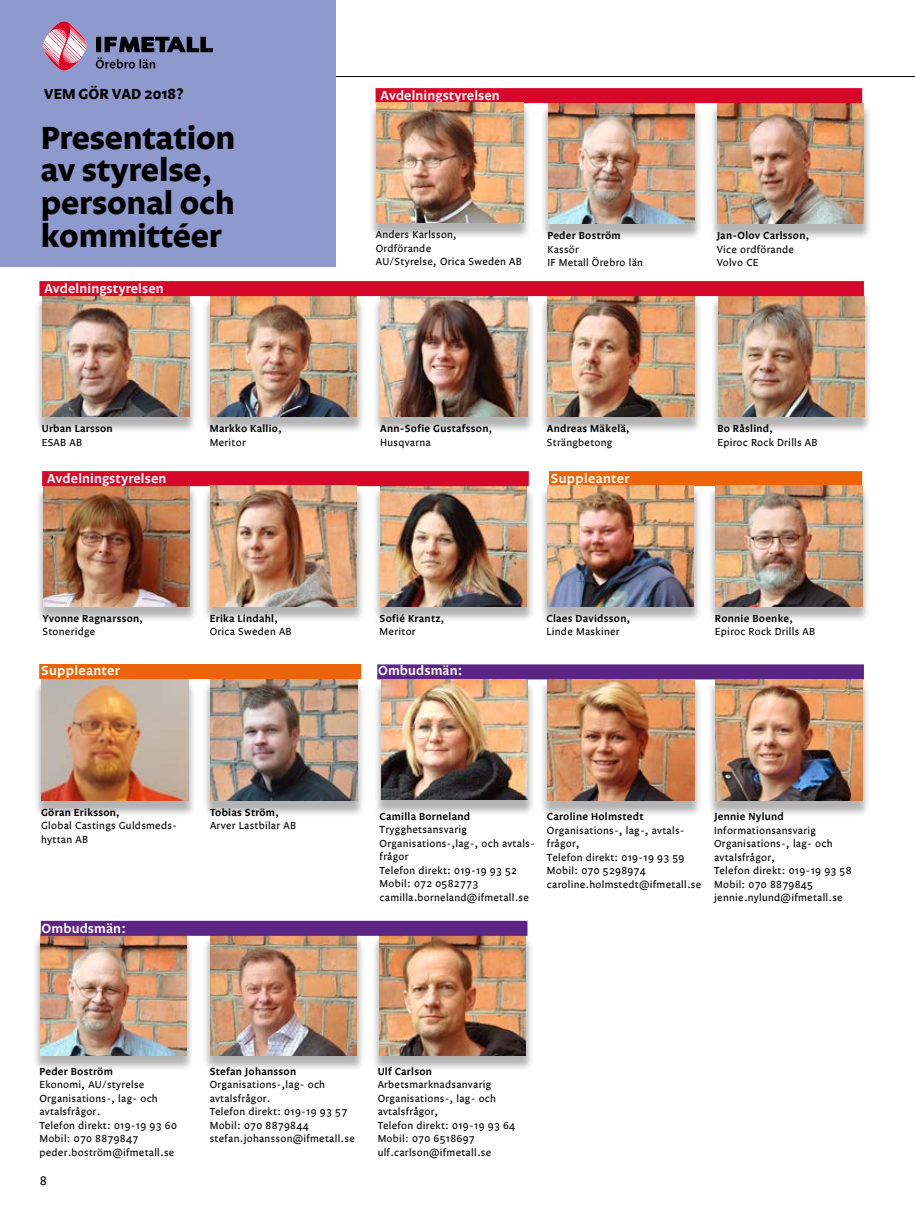
<style>
.page{position:relative;width:915px;height:1212px;background:#fff}
.page>*{position:absolute;margin:0;border:0;box-sizing:border-box;transform-origin:0 0}
.t1{font:700 32.85px/32.8px "Legato";letter-spacing:-.005em;color:#000}
.t2{font:700 15px "Legato";letter-spacing:-.005em;color:#000}
.t3{font:600 13.5px "Legato";letter-spacing:.01em;color:#fff}
.t4{font:12.75px "Legato";color:#000}
.t5{font:10.5px/13.5px "Legato";letter-spacing:.025em;color:#000}
.t6{font:600 10.5px "Legato";letter-spacing:.025em;color:#000}
</style>
<div class="page">
<div style="left:377px;top:664px;width:486px;height:15px;background:#5c2483"></div>
<hr style="left:0;top:76px;width:914px;height:1px;background:#000">
<div style="left:0;top:0;width:335px;height:267px;background:#8e9ace"></div>
<svg style="left:43px;top:21px;width:44px;height:50px"></svg>
<svg style="left:96px;top:37px;width:117px;height:32px"></svg>
<div style="left:708px;top:103px;width:163px;height:137px;background:#000;opacity:.3"></div>
<img style="left:717px;top:103px;width:146px;height:121px">
<div style="left:539px;top:296px;width:163px;height:138px;background:#000;opacity:.3"></div>
<img style="left:547px;top:296px;width:147px;height:121px">
<div style="left:202px;top:296px;width:163px;height:138px;background:#000;opacity:.3"></div>
<img style="left:210px;top:296px;width:147px;height:121px">
<div style="left:375px;top:88px;width:486px;height:15px;background:#d70729"></div>
<div style="left:202px;top:935px;width:163px;height:137px;background:#000;opacity:.3"></div>
<img style="left:210px;top:936px;width:147px;height:119px">
<div style="left:539px;top:103px;width:163px;height:137px;background:#000;opacity:.3"></div>
<img style="left:548px;top:103px;width:146px;height:121px">
<div style="left:34px;top:296px;width:163px;height:138px;background:#000;opacity:.3"></div>
<img style="left:42px;top:296px;width:147px;height:121px">
<div style="left:548px;top:471px;width:313px;height:15px;background:#ec6407"></div>
<div style="left:32px;top:935px;width:163px;height:137px;background:#000;opacity:.3"></div>
<img style="left:40px;top:934px;width:147px;height:121px">
<div style="left:539px;top:680px;width:163px;height:137px;background:#000;opacity:.3"></div>
<img style="left:547px;top:680px;width:147px;height:120px">
<div style="left:368px;top:103px;width:163px;height:137px;background:#000;opacity:.3"></div>
<img style="left:376px;top:102px;width:147px;height:121px">
<div style="left:370px;top:935px;width:163px;height:137px;background:#000;opacity:.3"></div>
<img style="left:379px;top:936px;width:146px;height:119px">
<div style="left:707px;top:486px;width:163px;height:137px;background:#000;opacity:.3"></div>
<img style="left:715px;top:486px;width:146px;height:120px">
<div style="left:372px;top:486px;width:163px;height:137px;background:#000;opacity:.3"></div>
<img style="left:380px;top:486px;width:146px;height:120px">
<div style="left:707px;top:680px;width:163px;height:137px;background:#000;opacity:.3"></div>
<img style="left:715px;top:680px;width:146px;height:120px">
<div style="left:709px;top:296px;width:163px;height:138px;background:#000;opacity:.3"></div>
<img style="left:718px;top:296px;width:146px;height:121px">
<div style="left:35px;top:486px;width:163px;height:137px;background:#000;opacity:.3"></div>
<img style="left:43px;top:486px;width:147px;height:120px">
<div style="left:372px;top:679px;width:163px;height:138px;background:#000;opacity:.3"></div>
<img style="left:381px;top:679px;width:146px;height:121px">
<div style="left:41px;top:921px;width:486px;height:15px;background:#5c2483"></div>
<div style="left:39px;top:281px;width:824px;height:15px;background:#d70729"></div>
<div style="left:42px;top:471px;width:486px;height:15px;background:#d70729"></div>
<div style="left:39px;top:664px;width:322px;height:15px;background:#ec6407"></div>
<div style="left:372px;top:296px;width:163px;height:137px;background:#000;opacity:.3"></div>
<img style="left:381px;top:296px;width:146px;height:121px">
<div style="left:202px;top:486px;width:163px;height:137px;background:#000;opacity:.3"></div>
<img style="left:210px;top:486px;width:147px;height:120px">
<div style="left:538px;top:486px;width:163px;height:137px;background:#000;opacity:.3"></div>
<img style="left:547px;top:486px;width:146px;height:120px">
<div style="left:33px;top:680px;width:164px;height:137px;background:#000;opacity:.3"></div>
<img style="left:42px;top:680px;width:146px;height:120px">
<div style="left:202px;top:680px;width:163px;height:137px;background:#000;opacity:.3"></div>
<img style="left:211px;top:680px;width:146px;height:120px">
<h2 class="t2" style="left:44px;top:86px;width:141px">VEM GÖR VAD 2018?</h2>
<p class="t3" style="left:380px;top:87px;width:121px">Avdelningstyrelsen</p>
<h1 class="t1" style="left:41px;top:123px;width:196px">Presentation av styrelse, personal och kommittéer</h1>
<p class="t5" style="left:375px;top:229px;width:147px">Anders Karlsson,<br>Ordförande<br>AU/Styrelse, Orica Sweden AB</p>
<p class="t6" style="left:547px;top:229px;width:75px">Peder Boström</p>
<p class="t5" style="left:547px;top:243px;width:97px">Kassör<br>IF Metall Örebro län</p>
<p class="t6" style="left:716px;top:229px;width:94px">Jan-Olov Carlsson,</p>
<p class="t5" style="left:716px;top:243px;width:79px">Vice ordförande<br>Volvo CE</p>
<p class="t3" style="left:44px;top:280px;width:121px">Avdelningstyrelsen</p>
<p class="t6" style="left:42px;top:423px;width:72px">Urban Larsson</p>
<p class="t5" style="left:42px;top:436px;width:42px">ESAB AB</p>
<p class="t6" style="left:210px;top:423px;width:73px">Markko Kallio,</p>
<p class="t5" style="left:210px;top:436px;width:38px">Meritor</p>
<p class="t6" style="left:380px;top:422px;width:113px">Ann-Sofie Gustafsson,</p>
<p class="t5" style="left:380px;top:436px;width:52px">Husqvarna</p>
<p class="t6" style="left:546px;top:423px;width:84px">Andreas Mäkelä,</p>
<p class="t5" style="left:546px;top:436px;width:67px">Strängbetong</p>
<p class="t6" style="left:717px;top:423px;width:57px">Bo Råslind,</p>
<p class="t5" style="left:717px;top:436px;width:102px">Epiroc Rock Drills AB</p>
<p class="t3" style="left:47px;top:470px;width:121px">Avdelningstyrelsen</p>
<p class="t3" style="left:550px;top:470px;width:80px">Suppleanter</p>
<p class="t6" style="left:43px;top:612px;width:102px">Yvonne Ragnarsson,</p>
<p class="t5" style="left:43px;top:625px;width:54px">Stoneridge</p>
<p class="t6" style="left:210px;top:612px;width:69px">Erika Lindahl,</p>
<p class="t5" style="left:210px;top:625px;width:83px">Orica Sweden AB</p>
<p class="t6" style="left:379px;top:612px;width:66px">Sofié Krantz,</p>
<p class="t5" style="left:379px;top:625px;width:38px">Meritor</p>
<p class="t6" style="left:546px;top:612px;width:85px">Claes Davidsson,</p>
<p class="t5" style="left:546px;top:625px;width:75px">Linde Maskiner</p>
<p class="t6" style="left:714px;top:612px;width:79px">Ronnie Boenke,</p>
<p class="t5" style="left:714px;top:625px;width:102px">Epiroc Rock Drills AB</p>
<p class="t3" style="left:41px;top:662px;width:80px">Suppleanter</p>
<p class="t3" style="left:378px;top:663px;width:86px">Ombudsmän:</p>
<p class="t6" style="left:41px;top:806px;width:80px">Göran Eriksson,</p>
<p class="t5" style="left:41px;top:819px;width:137px">Global Castings Guldsmeds&shy;hyttan AB</p>
<p class="t6" style="left:210px;top:806px;width:70px">Tobias Ström,</p>
<p class="t5" style="left:210px;top:819px;width:87px">Arver Lastbilar AB</p>
<p class="t6" style="left:379px;top:810px;width:92px">Camilla Borneland</p>
<p class="t5" style="left:379px;top:823px;width:157px">Trygghetsansvarig<br>Organisations-,lag-, och avtals&shy;frågor<br>Telefon direkt: 019-19 93 52<br>Mobil: 072 0582773 camilla.borneland@ifmetall.se</p>
<p class="t6" style="left:546px;top:810px;width:98px">Caroline Holmstedt</p>
<p class="t5" style="left:546px;top:824px;width:156px">Organisations-, lag-, avtals&shy;frågor,<br>Telefon direkt: 019-19 93 59<br>Mobil: 070 5298974 caroline.holmstedt@ifmetall.se</p>
<p class="t6" style="left:714px;top:810px;width:71px">Jennie Nylund</p>
<p class="t5" style="left:714px;top:824px;width:139px">Informationsansvarig<br>Organisations-, lag- och avtalsfrågor,<br>Telefon direkt: 019-19 93 58<br>Mobil: 070 8879845 jennie.nylund@ifmetall.se</p>
<p class="t3" style="left:42px;top:920px;width:86px">Ombudsmän:</p>
<p class="t6" style="left:39px;top:1065px;width:75px">Peder Boström</p>
<p class="t5" style="left:39px;top:1078px;width:139px">Ekonomi, AU/styrelse<br>Organisations-, lag- och avtalsfrågor.<br>Telefon direkt: 019-19 93 60<br>Mobil: 070 8879847 peder.boström@ifmetall.se</p>
<p class="t4" style="left:40px;top:1174px;width:9px">8</p>
<p class="t6" style="left:210px;top:1065px;width:88px">Stefan Johansson</p>
<p class="t5" style="left:210px;top:1078px;width:147px">Organisations-,lag- och avtalsfrågor.<br>Telefon direkt: 019-19 93 57<br>Mobil: 070 8879844 stefan.johansson@ifmetall.se</p>
<p class="t6" style="left:377px;top:1065px;width:56px">Ulf Carlson</p>
<p class="t5" style="left:377px;top:1078px;width:139px">Arbetsmarknadsanvarig<br>Organisations-, lag- och avtalsfrågor,<br>Telefon direkt: 019-19 93 64<br>Mobil: 070 6518697 ulf.carlson@ifmetall.se</p>
</div>
